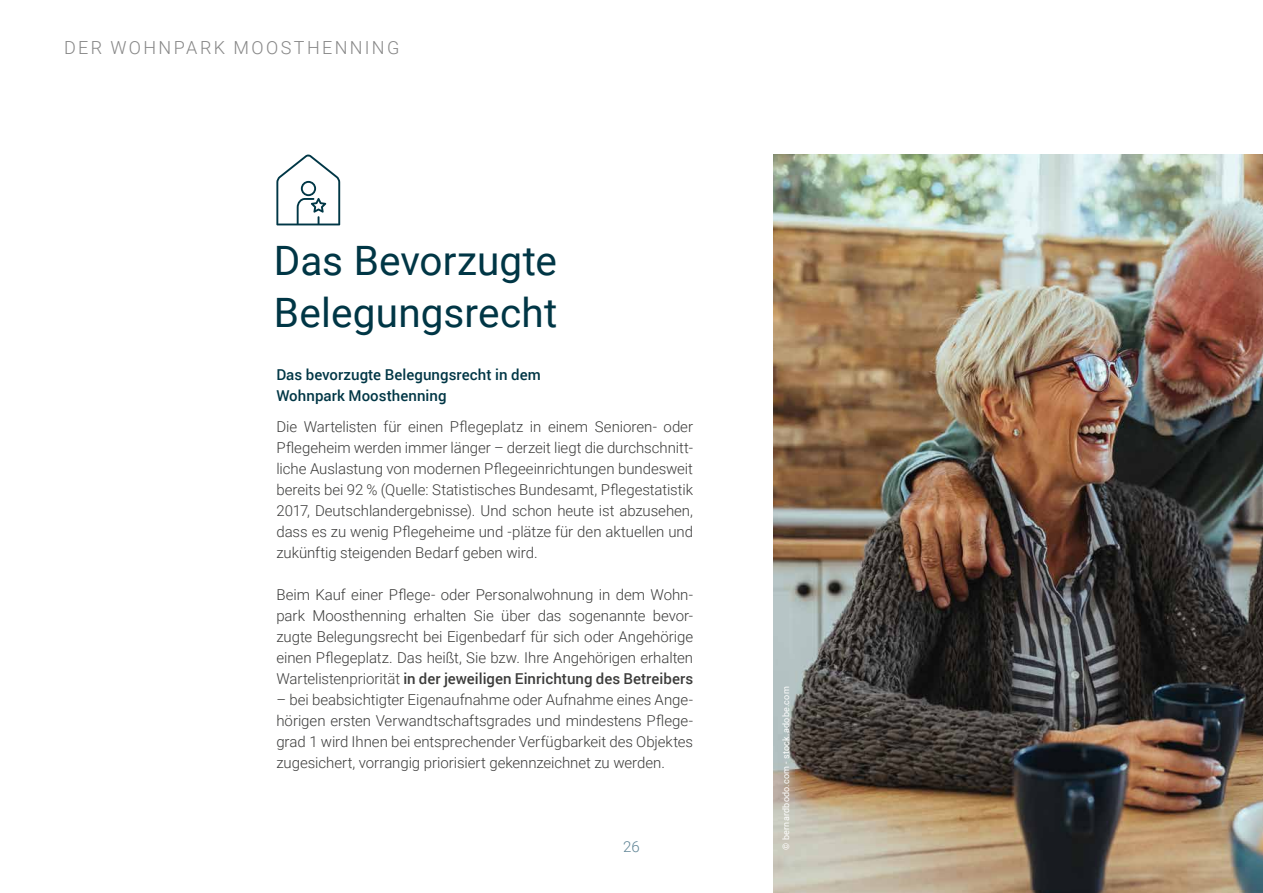
<style>
.page{position:relative;width:1263px;height:893px;background:#fff}
.page>*{position:absolute;margin:0;border:0;box-sizing:border-box;transform-origin:0 0}
.t1{font:40.5px/52.5px "Roboto";letter-spacing:.005em;color:#003645}
.t2{font:300 18px "Roboto";letter-spacing:.13em;color:#878787}
.t3{font:300 15px/21px "Roboto";letter-spacing:-.005em;color:#3c3c3b;text-align:justify}
.t4{font:500 15px/21px "Roboto";letter-spacing:.005em;color:#003645}
.t5{font:300 15px "Roboto";color:#5f8495}
.t6{font:9px "Roboto";letter-spacing:.03em;color:#fff}
.s1{font-weight:500}
</style>
<div class="page">
<img style="left:774px;top:154px;width:489px;height:739px">
<svg style="left:276px;top:155px;width:64px;height:70px"></svg>
<p class="t2" style="left:64px;top:35px;width:337px">DER WOHNPARK MOOSTHENNING</p>
<h1 class="t1" style="left:274px;top:232px;width:285px">Das Bevorzugte<br>Belegungsrecht</h1>
<p class="t4" style="left:276px;top:363px;width:266px">Das bevorzugte Belegungsrecht in dem<br>Wohnpark Moosthenning</p>
<p class="t3" style="left:276px;top:416px;width:418px">Die Wartelisten für einen Pflegeplatz in einem Senioren- oder Pflegeheim werden immer länger – derzeit liegt die durchschnitt&shy;liche Auslastung von modernen Pflegeeinrichtungen bundesweit bereits bei 92 % (Quelle: Statistisches Bundesamt, Pflegestatistik 2017, Deutschlandergebnisse). Und schon heute ist abzusehen, dass es zu wenig Pflegeheime und -plätze für den aktuellen und zukünftig steigenden Bedarf geben wird.</p>
<p class="t3" style="left:276px;top:584px;width:418px">Beim Kauf einer Pflege- oder Personalwohnung in dem Wohn&shy;park Moosthenning erhalten Sie über das sogenannte bevor&shy;zugte Belegungsrecht bei Eigenbedarf für sich oder Angehörige einen Pflegeplatz. Das heißt, Sie bzw. Ihre Angehörigen erhalten Wartelistenpriorität <span class="s1">in der jeweiligen Einrichtung des Betreibers</span></p>
<p class="t3" style="left:276px;top:689px;width:418px">– bei beabsichtigter Eigenaufnahme oder Aufnahme eines Ange&shy;hörigen ersten Verwandtschaftsgrades und mindestens Pflege&shy;grad 1 wird Ihnen bei entsprechender Verfügbarkeit des Objektes zugesichert, vorrangig priorisiert gekennzeichnet zu werden.</p>
<p class="t5" style="left:623px;top:836px;width:18px">26</p>
<p class="t6" style="left:780px;top:850px;width:165px;rotate:-90deg">© bernardbodo.com - stock.adobe.com</p>
</div>
